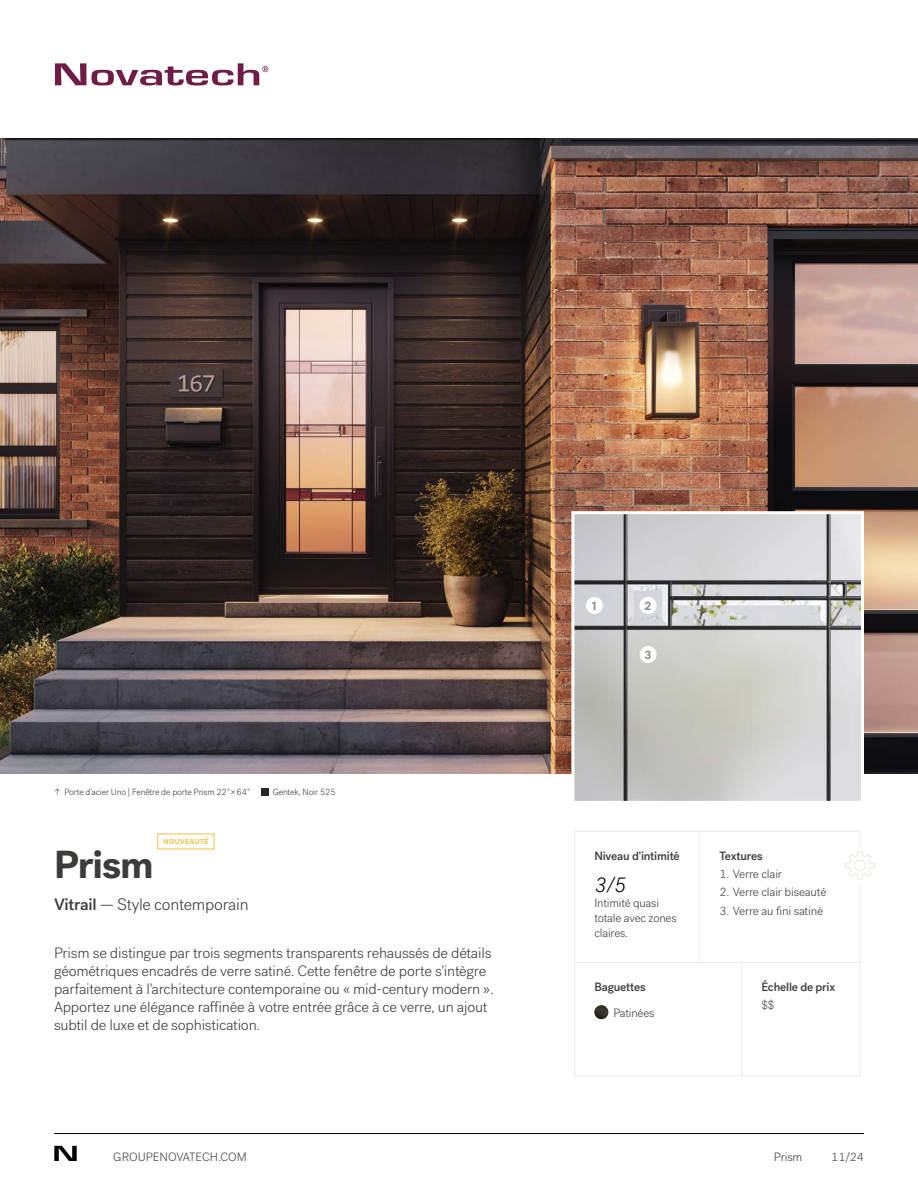
<style>
.page{position:relative;width:918px;height:1188px;background:#fff}
.page>*{position:absolute;margin:0;border:0;box-sizing:border-box;transform-origin:0 0}
.t1{font:700 39px "Post Grotesk";letter-spacing:-.03em;color:#3c3c3b}
.t2{font:italic 300 21px "Post Grotesk";color:#000}
.t3{font:300 16.5px "Post Grotesk";letter-spacing:-.015em;color:#3c3c3b}
.t4{font:300 15px/18px "Post Grotesk";letter-spacing:-.015em;color:#3c3c3b}
.t5{font:300 12px/15px "Post Grotesk";letter-spacing:-.015em;color:#3c3c3b}
.t6{font:500 12px "Post Grotesk";letter-spacing:-.015em;color:#3c3c3b}
.t7{font:700 12px "Post Grotesk";color:#918d86}
.t8{font:300 9px "Post Grotesk";letter-spacing:-.015em;color:#3c3c3b}
.t9{font:500 9px "Post Grotesk";color:#f1bf3c}
.s1{font-style:italic}
.s2{font-weight:500}
</style>
<div class="page">
<img style="left:0;top:138px;width:918px;height:636px">
<svg style="left:54px;top:1146px;width:23px;height:15px"></svg>
<hr style="left:54px;top:1133px;width:810px;height:1px;background:#000">
<svg style="left:570px;top:510px;width:295px;height:291px;background:#c6c5c5"></svg>
<hr style="left:575px;top:962px;width:285px;height:1px;background:#eceae4">
<hr style="left:699px;top:831px;width:1px;height:131px;background:#eceae4">
<hr style="left:574px;top:831px;width:286px;height:1px;background:#eceae4">
<hr style="left:574px;top:1076px;width:286px;height:1px;background:#eceae4">
<hr style="left:574px;top:831px;width:1px;height:245px;background:#eceae4">
<hr style="left:860px;top:883px;width:1px;height:193px;background:#eceae4">
<hr style="left:741px;top:963px;width:1px;height:113px;background:#eceae4">
<svg style="left:261px;top:788px;width:8px;height:8px"></svg>
<svg style="left:55px;top:63px;width:213px;height:22px"></svg>
<div style="left:640px;top:597px;width:17px;height:17px;background:#fff;border-radius:50%"></div>
<div style="left:586px;top:597px;width:17px;height:17px;background:#fff;border-radius:50%"></div>
<div style="left:640px;top:646px;width:17px;height:17px;background:#fff;border-radius:50%"></div>
<svg style="left:845px;top:831px;width:30px;height:49px"></svg>
<img style="left:594px;top:1005px;width:14px;height:14px;border-radius:7px">
<p class="t8" style="left:54px;top:787px;width:197px">↑ Porte d’acier Uno | Fenêtre de porte Prism 22<span class="s1">"</span>×64<span class="s1">"</span></p>
<p class="t8" style="left:273px;top:787px;width:64px">Gentek, Noir 525</p>
<p class="t9" style="left:163px;top:835px;width:47px">nouveauté</p>
<h1 class="t1" style="left:54px;top:840px;width:101px">Prism</h1>
<p class="t3" style="left:54px;top:895px;width:196px"><span class="s2">Vitrail</span> — Style contemporain</p>
<p class="t4" style="left:54px;top:944px;width:441px">Prism se distingue par trois segments transparents rehaussés de détails géométriques encadrés de verre satiné. Cette fenêtre de porte s'intègre parfaitement à l'architecture contemporaine ou « mid-century modern ».<br>Apportez une élégance raffinée à votre entrée grâce à ce verre, un ajout subtil de luxe et de sophistication.</p>
<p class="t5" style="left:113px;top:1150px;width:135px">GROUPENOVATECH.COM</p>
<p class="t7" style="left:592px;top:598px;width:6px">1</p>
<p class="t7" style="left:644px;top:598px;width:8px">2</p>
<p class="t7" style="left:644px;top:647px;width:8px">3</p>
<p class="t6" style="left:594px;top:848px;width:87px">Niveau d'intimité</p>
<h2 class="t2" style="left:594px;top:873px;width:33px">3/5</h2>
<p class="t5" style="left:594px;top:896px;width:84px">Intimité quasi totale avec zones claires.</p>
<p class="t6" style="left:594px;top:980px;width:53px">Baguettes</p>
<p class="t5" style="left:613px;top:1005px;width:43px">Patinées</p>
<p class="t6" style="left:719px;top:848px;width:45px">Textures</p>
<p class="t5" style="left:719px;top:867px;width:64px">1. Verre clair</p>
<p class="t5" style="left:719px;top:885px;width:108px">2. Verre clair biseauté</p>
<p class="t5" style="left:719px;top:903px;width:105px">3. Verre au fini satiné</p>
<p class="t6" style="left:761px;top:980px;width:75px">Échelle de prix</p>
<p class="t5" style="left:761px;top:998px;width:14px">$$</p>
<p class="t5" style="left:774px;top:1150px;width:30px">Prism</p>
<p class="t5" style="left:831px;top:1150px;width:34px">11/24</p>
</div>
